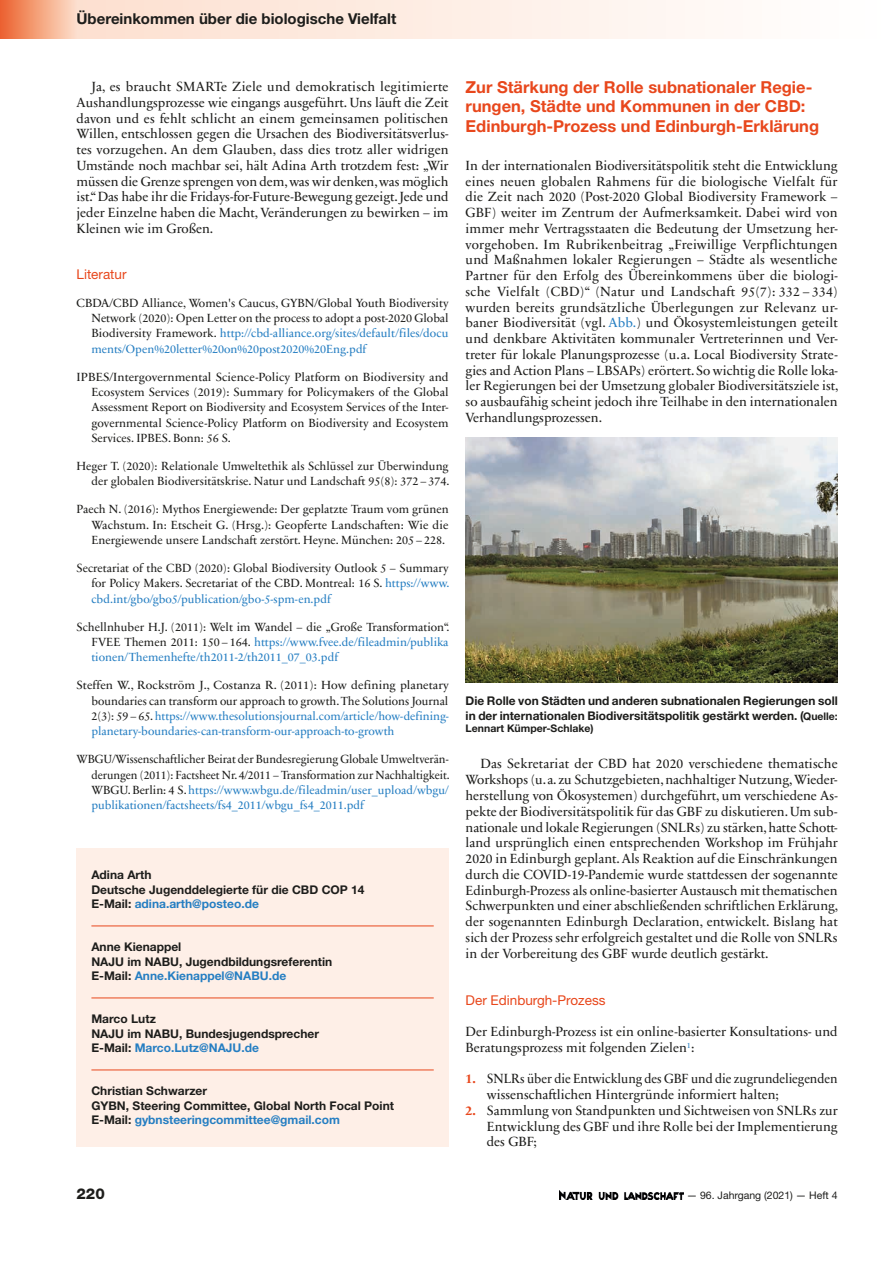
<style>
.page{position:relative;width:893px;height:1263px;background:#fff}
.page>*{position:absolute;margin:0;border:0;box-sizing:border-box;transform-origin:0 0}
.t1{font:700 16.5px/19.8px "Helvetica Neue LT Pro";color:#e8471c}
.t2{font:700 15px "Helvetica Neue LT Pro";color:#1d1d1b}
.t3{font:800 15px "Helvetica Neue LT Pro";color:#1d1d1b}
.t4{font:13.5px/15.8px "Sabon Next LT Pro";color:#1d1d1b;text-align:justify}
.t5{font:13.5px/15.8px "Sabon Next LT Pro";color:#1d1d1b;scale:.96 1}
.t6{font:13.5px "Helvetica Neue LT Pro";color:#e8471c}
.t7{font:12px/15.3px "Sabon Next LT Pro";color:#1d1d1b;text-align:justify}
.t8{font:700 12px/14.4px "Helvetica Neue LT Pro";color:#1d1d1b}
.t9{font:10.5px "Helvetica Neue LT Pro";color:#1d1d1b}
.t10{font:700 10.5px "Helvetica Neue LT Pro";color:#1d1d1b}
.s1{color:#257ec2}
.s2{font-size:10.5px}
.s3{font-weight:700;color:#e8471c}
</style>
<div class="page">
<img style="left:560px;top:1191px;width:124px;height:8px">
<div style="left:77px;top:0;width:816px;height:38px;background:linear-gradient(to right,#fde0d0,#fff)"></div>
<div style="left:0;top:0;width:77px;height:38px;background:linear-gradient(to right,#ec622d,#fde1cb)"></div>
<div style="left:77px;top:848px;width:372px;height:298px;background:#feefe7"></div>
<hr style="left:91px;top:926px;width:343px;height:1px;background:#e8471c">
<hr style="left:91px;top:998px;width:343px;height:1px;background:#e8471c">
<hr style="left:91px;top:1070px;width:343px;height:1px;background:#e8471c">
<img style="left:466px;top:438px;width:372px;height:244px">
<p class="t2" style="left:77px;top:10px;width:321px">Übereinkommen über die biologische Vielfalt</p>
<p class="t4" style="left:77px;top:78px;width:374px;text-indent:15px">Ja, es braucht SMARTe Ziele und demokratisch legitimierte Aushandlungsprozesse wie eingangs ausgeführt. Uns läuft die Zeit davon und es fehlt schlicht an einem gemeinsamen politischen Willen, entschlossen gegen die Ursachen des Biodiversitätsverlus&shy;tes vorzugehen. An dem Glauben, dass dies trotz aller widrigen Umstände noch machbar sei, hält Adina Arth trotzdem fest: „Wir müssen die Grenze sprengen von dem, was wir denken, was möglich ist.“ Das habe ihr die Fridays-for-Future-Bewegung gezeigt. Jede und jeder Einzelne haben die Macht, Veränderungen zu bewirken – im Kleinen wie im Großen.</p>
<p class="t6" style="left:77px;top:266px;width:52px">Literatur</p>
<p class="t7" style="left:91px;top:295px;width:359px;text-indent:-15px">CBDA/CBD Alliance, Women's Caucus, GYBN/Global Youth Biodiversity Network (2020): Open Letter on the process to adopt a post-2020 Global Biodiversity Framework. <span class="s1">http://cbd-alliance.org/sites/default/files/docu ments/Open%20letter%20on%20post2020%20Eng.pdf</span></p>
<p class="t7" style="left:91px;top:369px;width:359px;text-indent:-15px">IPBES/Intergovernmental Science-Policy Platform on Biodiversity and Ecosystem Services (2019): Summary for Policymakers of the Global Assessment Report on Biodiversity and Ecosystem Services of the Inter&shy;governmental Science-Policy Platform on Biodiversity and Ecosystem Services. IPBES. Bonn: 56 S.</p>
<p class="t7" style="left:77px;top:458px;width:374px;text-align:right">Heger T. (2020): Relationale Umweltethik als Schlüssel zur Überwindung der globalen Biodiversitätskrise. Natur und Landschaft 95(8): 372 – 374.</p>
<p class="t7" style="left:91px;top:501px;width:359px;text-indent:-15px">Paech N. (2016): Mythos Energiewende: Der geplatzte Traum vom grünen Wachstum. In: Etscheit G. (Hrsg.): Geopferte Landschaften: Wie die Energiewende unsere Landschaft zerstört. Heyne. München: 205 – 228.</p>
<p class="t7" style="left:91px;top:560px;width:360px;text-indent:-15px">Secretariat of the CBD (2020): Global Biodiversity Outlook 5 – Summary for Policy Makers. Secretariat of the CBD. Montreal: 16 S. <span class="s1">https://www. cbd.int/gbo/gbo5/publication/gbo-5-spm-en.pdf</span></p>
<p class="t7" style="left:91px;top:619px;width:359px;text-indent:-15px">Schellnhuber H.J. (2011): Welt im Wandel – die „Große Transformation“.<br>FVEE Themen 2011: 150 – 164. <span class="s1">https://www.fvee.de/fileadmin/publika tionen/Themenhefte/th2011-2/th2011_07_03.pdf</span></p>
<p class="t7" style="left:91px;top:677px;width:359px;text-indent:-15px">Steffen W., Rockström J., Costanza R. (2011): How defining planetary boundaries can transform our approach to growth. The Solutions Journal 2(3): 59 – 65. <span class="s1">https://www.thesolutionsjournal.com/article/how-defining&shy;planetary-boundaries-can-transform-our-approach-to-growth</span></p>
<p class="t7" style="left:91px;top:751px;width:360px;text-indent:-15px">WBGU/Wissenschaftlicher Beirat der Bundesregierung Globale Umweltverän&shy;derungen (2011): Factsheet Nr. 4/2011 – Transformation zur Nachhaltigkeit.<br>WBGU. Berlin: 4 S. <span class="s1">https://www.wbgu.de/fileadmin/user_upload/wbgu/ publikationen/factsheets/fs4_2011/wbgu_fs4_2011.pdf</span></p>
<p class="t8" style="left:91px;top:867px;width:275px">Adina Arth<br>Deutsche Jugenddelegierte für die CBD COP 14<br>E-Mail: <span class="s1">adina.arth@posteo.de</span></p>
<p class="t8" style="left:91px;top:939px;width:242px">Anne Kienappel<br>NAJU im NABU, Jugendbildungsreferentin<br>E-Mail: <span class="s1">Anne.Kienappel@NABU.de</span></p>
<p class="t8" style="left:91px;top:1011px;width:229px">Marco Lutz<br>NAJU im NABU, Bundesjugendsprecher<br>E-Mail: <span class="s1">Marco.Lutz@NAJU.de</span></p>
<p class="t8" style="left:91px;top:1083px;width:304px">Christian Schwarzer<br>GYBN, Steering Committee, Global North Focal Point<br>E-Mail: <span class="s1">gybnsteeringcommittee@gmail.com</span></p>
<p class="t1" style="left:466px;top:76px;width:355px">Zur Stärkung der Rolle subnationaler Regie&shy;rungen, Städte und Kommunen in der CBD:<br>Edinburgh-Prozess und Edinburgh-Erklärung</p>
<p class="t4" style="left:466px;top:157px;width:374px">In der internationalen Biodiversitätspolitik steht die Entwicklung eines neuen globalen Rahmens für die biologische Vielfalt für die Zeit nach 2020 (Post-2020 Global Biodiversity Framework – GBF) weiter im Zentrum der Aufmerksamkeit. Dabei wird von immer mehr Vertragsstaaten die Bedeutung der Umsetzung her&shy;vorgehoben. Im Rubrikenbeitrag „Freiwillige Verpflichtungen und Maßnahmen lokaler Regierungen – Städte als wesentliche Partner für den Erfolg des Übereinkommens über die biologi&shy;sche Vielfalt (CBD)“ (Natur und Landschaft 95(7): 332 – 334) wurden bereits grundsätzliche Überlegungen zur Relevanz ur&shy;baner Biodiversität (vgl. <span class="s1">Abb.</span>) und Ökosystemleistungen geteilt und denkbare Aktivitäten kommunaler Vertreterinnen und Ver&shy;treter für lokale Planungsprozesse (u.a. Local Biodiversity Strate&shy;gies and Action Plans – LBSAPs) erörtert. So wichtig die Rolle loka&shy;ler Regierungen bei der Umsetzung globaler Biodiversitätsziele ist, so ausbaufähig scheint jedoch ihre Teilhabe in den internationalen Verhandlungsprozessen.</p>
<p class="t8" style="left:466px;top:694px;width:374px">Die Rolle von Städten und anderen subnationalen Regierungen soll in der internationalen Biodiversitätspolitik gestärkt werden. (<span class="s2">Quelle:</span></p>
<p class="t10" style="left:466px;top:722px;width:129px">Lennart Kümper-Schlake)</p>
<p class="t4" style="left:466px;top:755px;width:374px;text-indent:15px">Das Sekretariat der CBD hat 2020 verschiedene thematische Workshops (u.a. zu Schutzgebieten, nachhaltiger Nutzung, Wieder&shy;herstellung von Ökosystemen) durchgeführt, um verschiedene As&shy;pekte der Biodiversitätspolitik für das GBF zu diskutieren. Um sub&shy;nationale und lokale Regierungen (SNLRs) zu stärken, hatte Schott&shy;land ursprünglich einen entsprechenden Workshop im Frühjahr 2020 in Edinburgh geplant. Als Reaktion auf die Einschränkungen durch die COVID-19-Pandemie wurde stattdessen der sogenannte Edinburgh-Prozess als online-basierter Austausch mit thematischen Schwerpunkten und einer abschließenden schriftlichen Erklärung, der sogenannten Edinburgh Declaration, entwickelt. Bislang hat sich der Prozess sehr erfolgreich gestaltet und die Rolle von SNLRs in der Vorbereitung des GBF wurde deutlich gestärkt.</p>
<p class="t6" style="left:466px;top:992px;width:141px">Der Edinburgh-Prozess</p>
<p class="t4" style="left:466px;top:1023px;width:374px">Der Edinburgh-Prozess ist ein online-basierter Konsultations- und<br>Beratungsprozess mit folgenden Zielen<sup>1</sup>:</p>
<p class="t5" style="left:487px;top:1070px;width:367px;text-indent:-21px"><span class="s3">1.</span> SNLRs über die Entwicklung des GBF und die zugrundeliegenden wissenschaftlichen Hintergründe informiert halten;</p>
<p class="t4" style="left:487px;top:1102px;width:352px;text-indent:-21px"><span class="s3">2.</span> Sammlung von Standpunkten und Sichtweisen von SNLRs zur Entwicklung des GBF und ihre Rolle bei der Implementierung des GBF;</p>
<p class="t3" style="left:77px;top:1185px;width:30px">220</p>
<p class="t9" style="left:687px;top:1189px;width:153px">— 96. Jahrgang (2021) — Heft 4</p>
</div>
